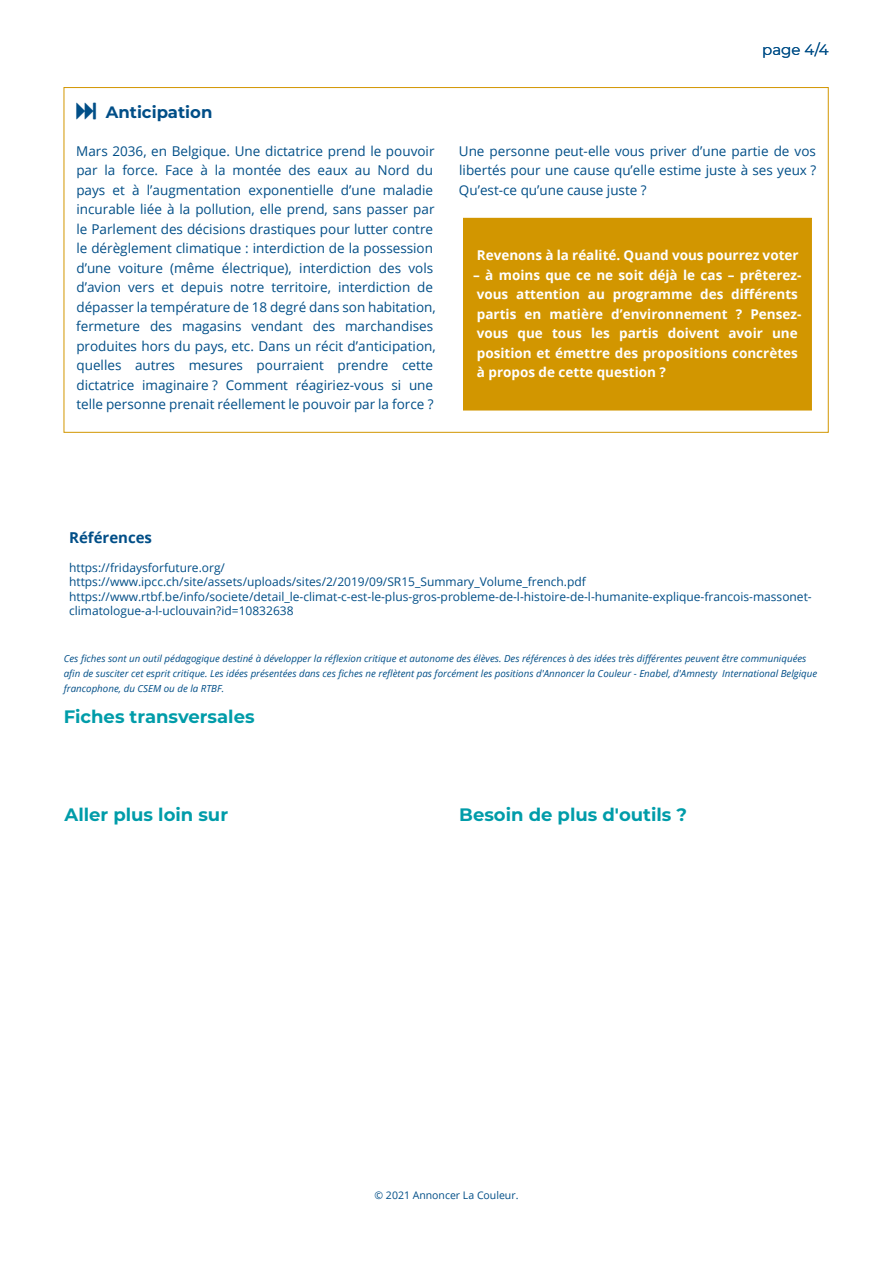
<style>
.page{position:relative;width:893px;height:1263px;background:#fff}
.page>*{position:absolute;margin:0;border:0;box-sizing:border-box;transform-origin:0 0}
.t1{font:700 18px "Montserrat";color:#009ca9}
.t2{font:700 16.5px "Montserrat";color:#004e87}
.t3{font:700 15px "Open Sans";color:#004e87}
.t4{font:15px "Montserrat";color:#004e87}
.t5{font:13.5px/19.5px "Open Sans";color:#004e87}
.t6{font:700 13.5px/19.5px "Open Sans";color:#fff}
.t7{font:12px/14.4px "Open Sans";color:#004e87}
.t8{font:10.5px "Open Sans";color:#004e87}
.t9{font:italic 9.75px/15px "Open Sans";color:#004e87}
</style>
<div class="page">
<div style="left:463px;top:218px;width:348px;height:192px;background:#d29600"></div>
<p class="t4" style="left:762px;top:40px;width:68px">page 4/4</p>
<p class="t2" style="left:106px;top:100px;width:108px">Anticipation</p>
<p class="t5" style="left:76px;top:141px;width:361px">Mars 2036, en Belgique. Une dictatrice prend le pouvoir par la force. Face à la montée des eaux au Nord du pays et à l’augmentation exponentielle d’une maladie incurable liée à la pollution, elle prend, sans passer par le Parlement des décisions drastiques pour lutter contre le dérèglement climatique : interdiction de la possession d’une voiture (même électrique), interdiction des vols d’avion vers et depuis notre territoire, interdiction de dépasser la température de 18 degré dans son habitation, fermeture des magasins vendant des marchandises produites hors du pays, etc. Dans un récit d’anticipation, quelles autres mesures pourraient prendre cette dictatrice imaginaire ? Comment réagiriez-vous si une telle personne prenait réellement le pouvoir par la force ?</p>
<p class="t5" style="left:459px;top:141px;width:359px;text-align:justify">Une personne peut-elle vous priver d’une partie de vos libertés pour une cause qu’elle estime juste à ses yeux ?<br>Qu’est-ce qu’une cause juste ?</p>
<p class="t6" style="left:477px;top:245px;width:323px">Revenons à la réalité. Quand vous pourrez voter</p>
<p class="t6" style="left:473px;top:265px;width:330px">– à moins que ce ne soit déjà le cas – prêterez&shy;vous attention au programme des différents partis en matière d’environnement ? Pensez&shy;vous que tous les partis doivent avoir une position et émettre des propositions concrètes à propos de cette question ?</p>
<p class="t3" style="left:69px;top:527px;width:84px">Références</p>
<p class="t7" style="left:69px;top:560px;width:744px">https://fridaysforfuture.org/<br>https://www.ipcc.ch/site/assets/uploads/sites/2/2019/09/SR15_Summary_Volume_french.pdf https://www.rtbf.be/info/societe/detail_le-climat-c-est-le-plus-gros-probleme-de-l-histoire-de-l-humanite-explique-francois-massonet&shy;climatologue-a-l-uclouvain?id=10832638</p>
<p class="t9" style="left:64px;top:651px;width:755px">Ces fiches sont un outil pédagogique destiné à développer la réflexion critique et autonome des élèves. Des références à des idées très différentes peuvent être communiquées afin de susciter cet esprit critique. Les idées présentées dans ces fiches ne reflètent pas forcément les positions d'Annoncer la Couleur - Enabel, d'Amnesty International Belgique francophone, du CSEM ou de la RTBF.</p>
<h1 class="t1" style="left:64px;top:704px;width:192px">Fiches transversales</h1>
<h1 class="t1" style="left:65px;top:802px;width:165px">Aller plus loin sur</h1>
<h1 class="t1" style="left:459px;top:802px;width:229px">Besoin de plus d'outils ?</h1>
<p class="t8" style="left:374px;top:1188px;width:145px">© 2021 Annoncer La Couleur.</p>
</div>
